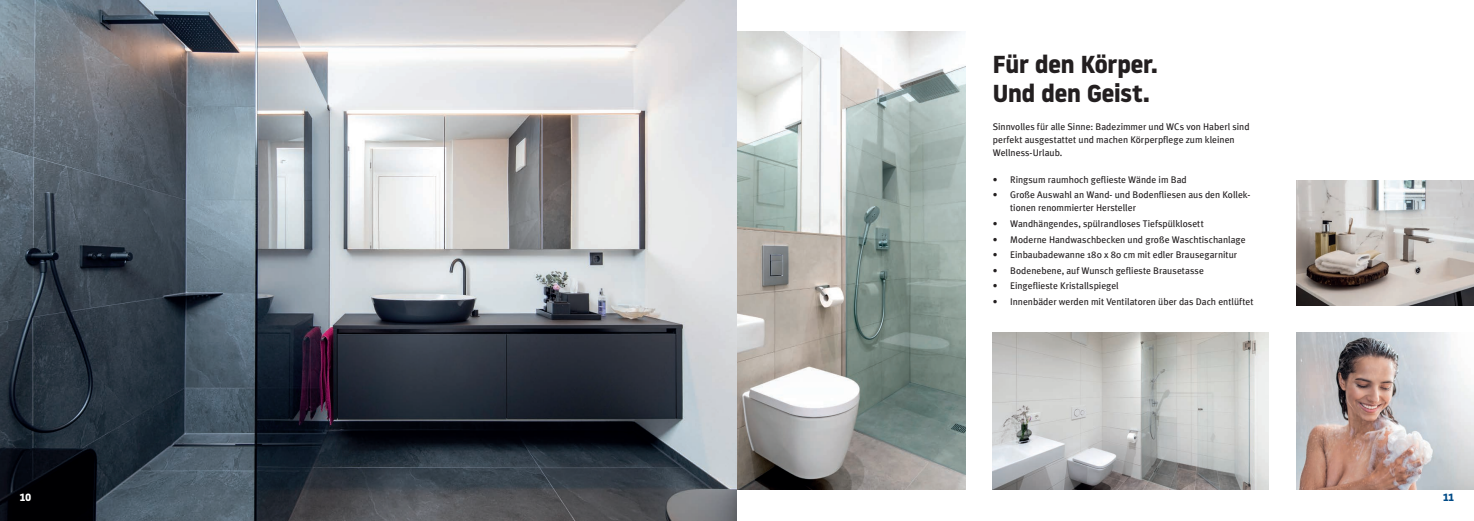
<style>
.page{position:relative;width:1474px;height:521px;background:#fff}
.page>*{position:absolute;margin:0;border:0;box-sizing:border-box;transform-origin:0 0}
.t1{font:700 24.5px/29.4px "Noway";letter-spacing:-.01em;color:#231f20}
.t2{font:700 10.5px "Noway";color:#fff}
.t3{font:700 10.5px "Noway";color:#004b87}
.t4{font:9.62px/13.1px "Meta Plus";color:#231f20}
</style>
<div class="page">
<img style="left:0;top:0;width:737px;height:521px">
<img style="left:737px;top:32px;width:228px;height:457px">
<img style="left:1296px;top:180px;width:177px;height:125px">
<img style="left:1296px;top:332px;width:177px;height:157px">
<img style="left:992px;top:332px;width:276px;height:157px">
<h1 class="t1" style="left:992px;top:50px;width:167px">Für den Körper.<br>Und den Geist.</h1>
<p class="t4" style="left:992px;top:121px;width:258px">Sinnvolles für alle Sinne: Badezimmer und WCs von Haberl sind perfekt ausgestattet und machen Körperpflege zum kleinen<br>Wellness-Urlaub.</p>
<p class="t4" style="left:992px;top:173px;width:195px">• Ringsum raumhoch geflieste Wände im Bad</p>
<p class="t4" style="left:1010px;top:189px;width:241px;text-indent:-17px">• Große Auswahl an Wand- und Bodenfliesen aus den Kollek‑ tionen renommierter Hersteller</p>
<p class="t4" style="left:992px;top:218px;width:212px">• Wandhängendes, spülrandloses Tiefspülklosett</p>
<p class="t4" style="left:992px;top:233px;width:254px">• Moderne Handwaschbecken und große Waschtischanlage</p>
<p class="t4" style="left:992px;top:249px;width:246px">• Einbaubadewanne 180 x 80 cm mit edler Brausegarnitur</p>
<p class="t4" style="left:992px;top:264px;width:213px">• Bodenebene, auf Wunsch geflieste Brausetasse</p>
<p class="t4" style="left:992px;top:280px;width:127px">• Eingeflieste Kristallspiegel</p>
<p class="t4" style="left:992px;top:296px;width:262px">• Innenbäder werden mit Ventilatoren über das Dach entlüftet</p>
<p class="t2" style="left:20px;top:491px;width:13px">10</p>
<p class="t3" style="left:1442px;top:491px;width:13px">11</p>
</div>
